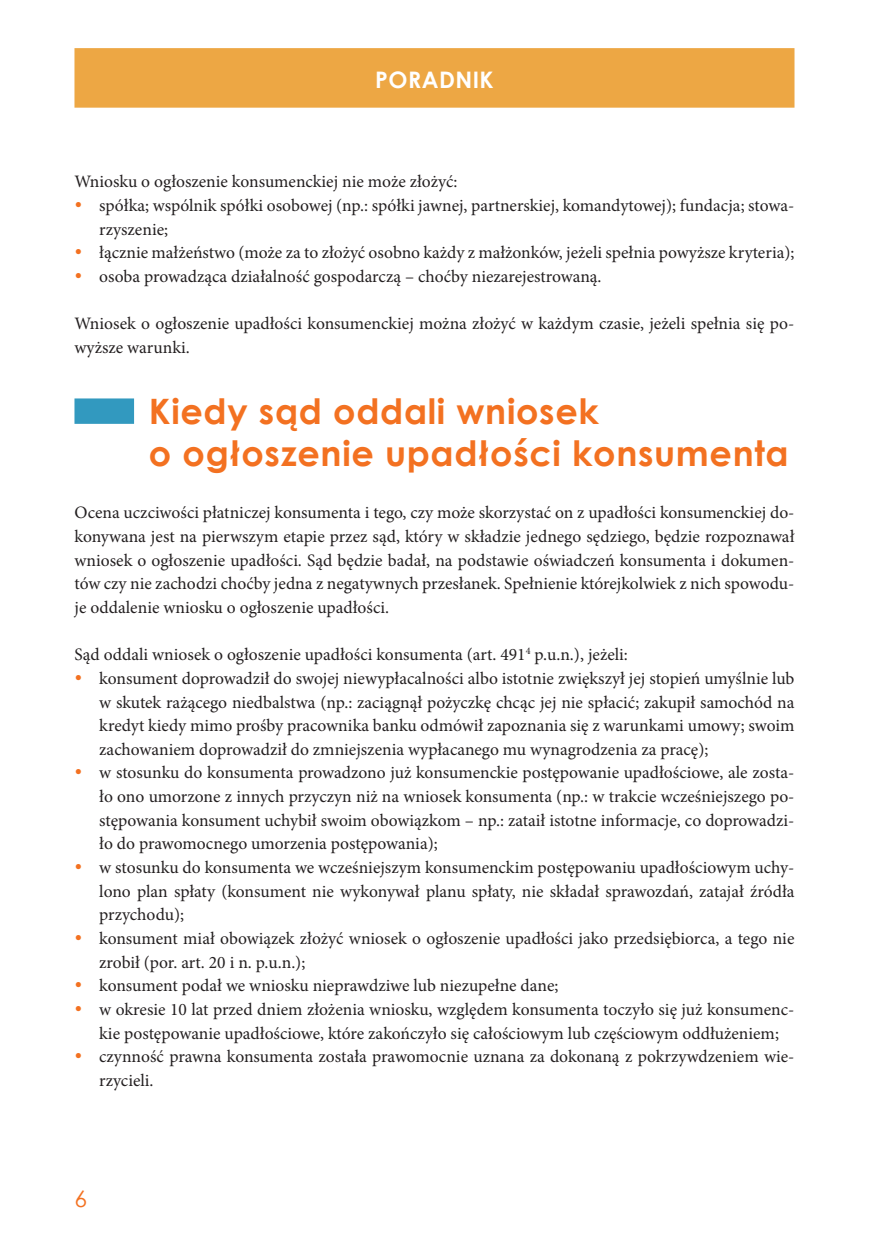
<style>
.page{position:relative;width:869px;height:1241px;background:#fff}
.page>*{position:absolute;margin:0;border:0;box-sizing:border-box;transform-origin:0 0}
.t1{font:700 35px/42px "Century Gothic";letter-spacing:.02em;color:#f37121}
.t2{font:700 22.75px "Century Gothic";letter-spacing:.02em;color:#fff}
.t3{font:22.75px "Century Gothic";color:#f37121}
.t4{font:17.5px/23.6px "Minion Pro";color:#231f20}
</style>
<div class="page">
<div style="left:74px;top:48px;width:720px;height:60px;background:#eda744"></div>
<div style="left:74px;top:398px;width:60px;height:26px;background:#3299bf"></div>
<h2 class="t2" style="left:375px;top:62px;width:120px">PORADNIK</h2>
<p class="t4" style="left:99px;top:170px;width:696px;text-indent:-25px">Wniosku o ogłoszenie konsumenckiej nie może złożyć:<br>spółka; wspólnik spółki osobowej (np.: spółki jawnej, partnerskiej, komandytowej); fundacja; stowa&shy;rzyszenie;<br>łącznie małżeństwo (może za to złożyć osobno każdy z małżonków, jeżeli spełnia powyższe kryteria); osoba prowadząca działalność gospodarczą – choćby niezarejestrowaną.</p>
<p class="t4" style="left:74px;top:312px;width:721px">Wniosek o ogłoszenie upadłości konsumenckiej można złożyć w każdym czasie, jeżeli spełnia się po&shy;wyższe warunki.</p>
<h1 class="t1" style="left:149px;top:388px;width:641px">Kiedy sąd oddali wniosek<br>o ogłoszenie upadłości konsumenta</h1>
<p class="t4" style="left:74px;top:501px;width:721px;text-align:justify">Ocena uczciwości płatniczej konsumenta i tego, czy może skorzystać on z upadłości konsumenckiej do&shy;konywana jest na pierwszym etapie przez sąd, który w składzie jednego sędziego, będzie rozpoznawał wniosek o ogłoszenie upadłości. Sąd będzie badał, na podstawie oświadczeń konsumenta i dokumen&shy;tów czy nie zachodzi choćby jedna z negatywnych przesłanek. Spełnienie którejkolwiek z nich spowodu&shy;je oddalenie wniosku o ogłoszenie upadłości.</p>
<p class="t4" style="left:99px;top:643px;width:696px;text-indent:-25px">Sąd oddali wniosek o ogłoszenie upadłości konsumenta (art. 491<sup>4</sup> p.u.n.), jeżeli:<br>konsument doprowadził do swojej niewypłacalności albo istotnie zwiększył jej stopień umyślnie lub w skutek rażącego niedbalstwa (np.: zaciągnął pożyczkę chcąc jej nie spłacić; zakupił samochód na kredyt kiedy mimo prośby pracownika banku odmówił zapoznania się z warunkami umowy; swoim zachowaniem doprowadził do zmniejszenia wypłacanego mu wynagrodzenia za pracę);<br>w stosunku do konsumenta prowadzono już konsumenckie postępowanie upadłościowe, ale zosta&shy;ło ono umorzone z innych przyczyn niż na wniosek konsumenta (np.: w trakcie wcześniejszego po&shy;stępowania konsument uchybił swoim obowiązkom – np.: zataił istotne informacje, co doprowadzi&shy;ło do prawomocnego umorzenia postępowania);<br>w stosunku do konsumenta we wcześniejszym konsumenckim postępowaniu upadłościowym uchy&shy;lono plan spłaty (konsument nie wykonywał planu spłaty, nie składał sprawozdań, zatajał źródła przychodu);<br>konsument miał obowiązek złożyć wniosek o ogłoszenie upadłości jako przedsiębiorca, a tego nie zrobił (por. art. 20 i n. p.u.n.);<br>konsument podał we wniosku nieprawdziwe lub niezupełne dane;<br>w okresie 10 lat przed dniem złożenia wniosku, względem konsumenta toczyło się już konsumenc&shy;kie postępowanie upadłościowe, które zakończyło się całościowym lub częściowym oddłużeniem; czynność prawna konsumenta została prawomocnie uznana za dokonaną z pokrzywdzeniem wie&shy;rzycieli.</p>
<h2 class="t3" style="left:74px;top:1182px;width:14px">6</h2>
</div>
